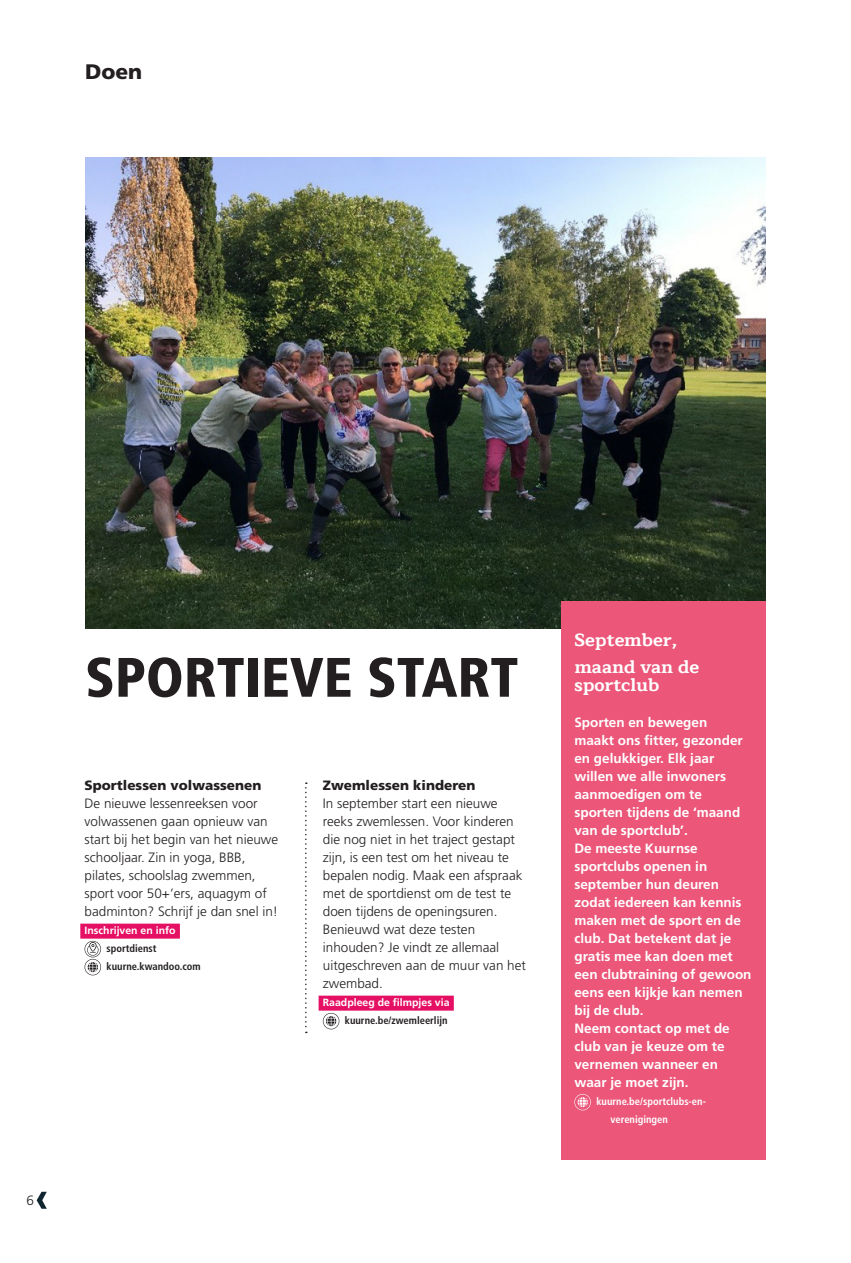
<style>
.page{position:relative;width:851px;height:1263px;background:#fff}
.page>*{position:absolute;margin:0;border:0;box-sizing:border-box;transform-origin:0 0}
.t1{font:900 condensed 55.5px "Frutiger LT Std";color:#231f20}
.INFK_paginavignet{font:900 21px "Frutiger LT Std";color:#231f20}
.INFK_Kadertitel_Maitree_bold_12pt_wit{font:700 18px/18px "Maitree";color:#fff}
.INFK_body_1_Frutiger_light{font:300 13.5px/18px "Frutiger LT Std";color:#231f20}
.INFK_Kadertekst_Frutiger_bold_wit{font:700 13.5px/18px "Frutiger LT Std";color:#fff}
.INFK_Tussentitel_1{font:900 13.5px "Frutiger LT Std";color:#231f20}
.INFK_Gegevens{font:700 condensed 10.5px "Frutiger LT Std";color:#231f20}
.INFK_Doorverwijzing{font:700 10.5px "Frutiger LT Std";color:#fff}
.INFK_Gegevens-2{font:700 condensed 10.5px "Frutiger LT Std";color:#fff}
</style>
<div class="page">
<img style="left:85px;top:157px;width:680px;height:471px">
<div style="left:561px;top:601px;width:204px;height:558px;background:#eb5679"></div>
<svg style="left:574px;top:1094px;width:17px;height:16px"></svg>
<div style="left:80px;top:924px;width:100px;height:15px;background:#e50f63"></div>
<svg style="left:85px;top:941px;width:16px;height:34px"></svg>
<div style="left:318px;top:996px;width:136px;height:15px;background:#e50f63"></div>
<svg style="left:323px;top:1013px;width:16px;height:16px"></svg>
<svg style="left:37px;top:1192px;width:10px;height:17px"></svg>
<svg style="left:305px;top:782px;width:2px;height:251px"></svg>
<p class="INFK_paginavignet" style="left:85px;top:59px;width:59px">Doen</p>
<p class="INFK_body_1_Frutiger_light" style="left:27px;top:1192px;width:9px">6</p>
<p class="t1" style="left:85px;top:644px;width:434px">SPORTIEVE START</p>
<p class="INFK_Tussentitel_1" style="left:85px;top:777px;width:178px">Sportlessen volwassenen</p>
<p class="INFK_body_1_Frutiger_light" style="left:85px;top:795px;width:195px">De nieuwe lessenreeksen voor volwassenen gaan opnieuw van start bij het begin van het nieuwe schooljaar. Zin in yoga, BBB, pilates, schoolslag zwemmen, sport voor 50+’ers, aquagym of badminton? Schrijf je dan snel in!</p>
<p class="INFK_Doorverwijzing" style="left:85px;top:924px;width:93px">Inschrijven en info</p>
<p class="INFK_Gegevens" style="left:106px;top:942px;width:51px">sportdienst</p>
<p class="INFK_Gegevens" style="left:106px;top:960px;width:96px">kuurne.kwandoo.com</p>
<p class="INFK_Tussentitel_1" style="left:323px;top:777px;width:154px">Zwemlessen kinderen</p>
<p class="INFK_body_1_Frutiger_light" style="left:323px;top:795px;width:201px">In september start een nieuwe reeks zwemlessen. Voor kinderen die nog niet in het traject gestapt zijn, is een test om het niveau te bepalen nodig. Maak een afspraak met de sportdienst om de test te doen tijdens de openingsuren.</p>
<p class="INFK_body_1_Frutiger_light" style="left:323px;top:921px;width:205px">Benieuwd wat deze testen inhouden? Je vindt ze allemaal uitgeschreven aan de muur van het zwembad.</p>
<p class="INFK_Doorverwijzing" style="left:323px;top:996px;width:128px">Raadpleeg de filmpjes via</p>
<p class="INFK_Gegevens" style="left:345px;top:1014px;width:104px">kuurne.be/zwemleerlijn</p>
<p class="INFK_Kadertitel_Maitree_bold_12pt_wit" style="left:574px;top:631px;width:105px">September,</p>
<p class="INFK_Kadertitel_Maitree_bold_12pt_wit" style="left:574px;top:658px;width:126px">maand van de sportclub</p>
<p class="INFK_Kadertekst_Frutiger_bold_wit" style="left:574px;top:713px;width:170px">Sporten en bewegen maakt ons fitter, gezonder en gelukkiger. Elk jaar willen we alle inwoners aanmoedigen om te sporten tijdens de ‘maand van de sportclub’.</p>
<p class="INFK_Kadertekst_Frutiger_bold_wit" style="left:574px;top:839px;width:179px">De meeste Kuurnse sportclubs openen in september hun deuren zodat iedereen kan kennis maken met de sport en de club. Dat betekent dat je gratis mee kan doen met een clubtraining of gewoon eens een kijkje kan nemen bij de club.</p>
<p class="INFK_Kadertekst_Frutiger_bold_wit" style="left:574px;top:1019px;width:157px">Neem contact op met de club van je keuze om te vernemen wanneer en waar je moet zijn.</p>
<p class="INFK_Gegevens-2" style="left:596px;top:1095px;width:111px">kuurne.be/sportclubs-en-</p>
<p class="INFK_Gegevens-2" style="left:610px;top:1113px;width:59px">verenigingen</p>
</div>
